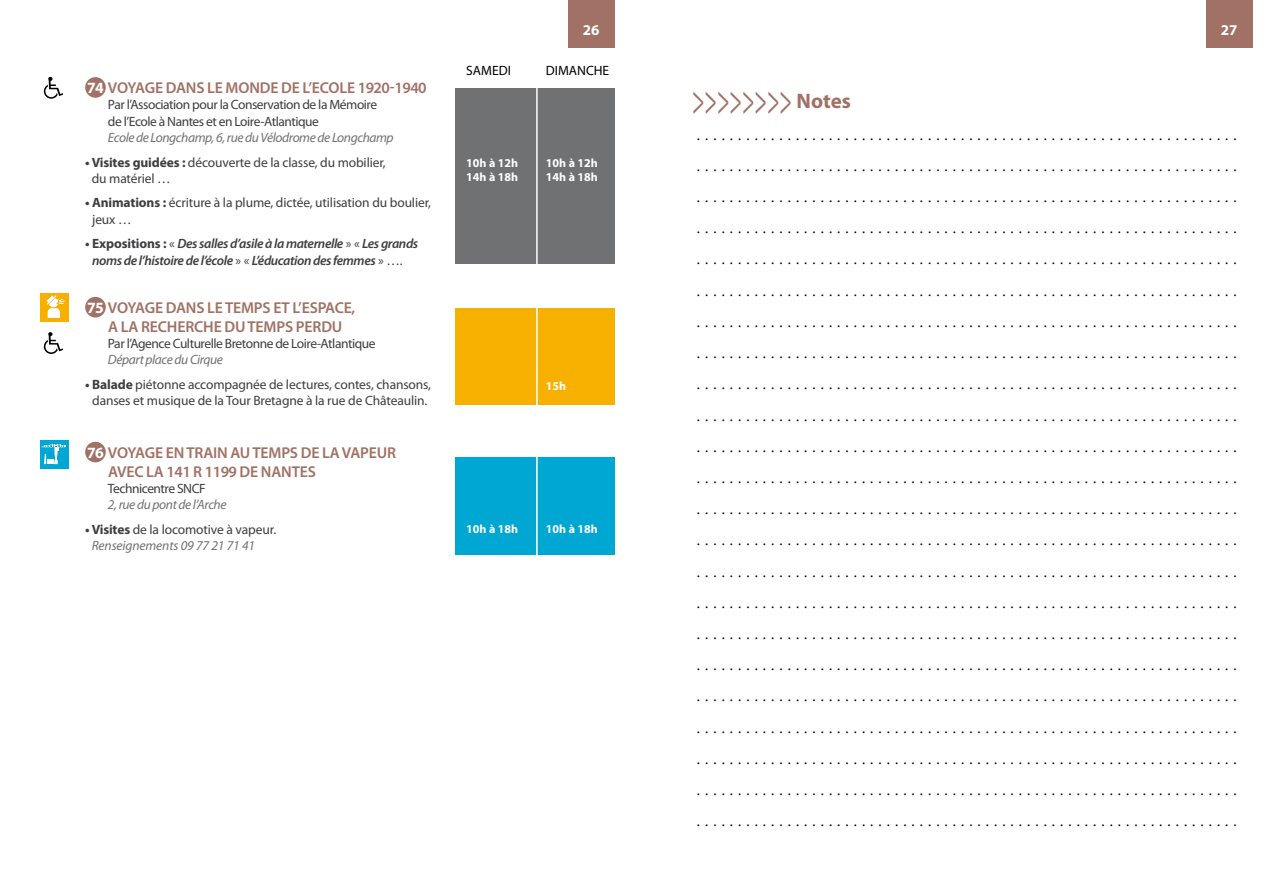
<style>
.page{position:relative;width:1276px;height:893px;background:#fff}
.page>*{position:absolute;margin:0;border:0;box-sizing:border-box;transform-origin:0 0}
.t1{font:42px "Myriad Pro";color:#a07164;scale:.5 1}
.t2{font:300 21px/31.2px "Myriad Pro";color:#000;text-align:justify}
.t3{font:600 15.75px/18.9px "Myriad Pro";letter-spacing:-.01em;color:#a07164;text-align:center}
.t4{font:700 15px "Myriad Pro";color:#fff}
.t5{font:13.5px/16.2px "Myriad Pro";letter-spacing:-.015em;color:#3e3d40}
.t6{font:13.5px/16.2px "Myriad Pro";letter-spacing:-.035em;color:#3e3d40}
.t7{font:italic 600 13.5px/16.2px "Myriad Pro";letter-spacing:-.03em;color:#3e3d40}
.t8{font:italic 13.5px "Myriad Pro";letter-spacing:-.03em;color:#707172}
.t9{font:italic 13.5px/16.2px "Myriad Pro";letter-spacing:-.01em;color:#707172}
.t10{font:13.5px "Myriad Pro";color:#000}
.t11{font:700 12px/14.4px "Myriad Pro";color:#fff}
.s1{font-weight:700;color:#fff}
.s2{font-weight:700}
.s3{font-weight:700;font-style:normal}
.s4{font-weight:400;font-style:normal}
.s5{font-weight:700;font-style:normal;color:#3e3d40}
.s6{font-style:normal;color:#3e3d40}
.s7{font-weight:700;font-size:21px}
</style>
<div class="page">
<div style="left:455px;top:308px;width:159px;height:97px;background:#f8b000"></div>
<div style="left:455px;top:457px;width:159px;height:98px;background:#00a7d3"></div>
<div style="left:455px;top:88px;width:159px;height:176px;background:#707172"></div>
<div style="left:85px;top:77px;width:21px;height:21px;background:#a07164;border-radius:50%"></div>
<div style="left:85px;top:297px;width:21px;height:20px;background:#a07164;border-radius:50%"></div>
<div style="left:85px;top:442px;width:21px;height:20px;background:#a07164;border-radius:50%"></div>
<div style="left:568px;top:0;width:46px;height:47px;background:#a07164"></div>
<hr style="left:536px;top:74px;width:2px;height:808px;background:#fff">
<div style="left:40px;top:440px;width:29px;height:29px;background:#00a7d3"></div>
<svg style="left:42px;top:444px;width:24px;height:20px"></svg>
<svg style="left:44px;top:77px;width:19px;height:22px"></svg>
<svg style="left:44px;top:332px;width:19px;height:22px"></svg>
<div style="left:40px;top:293px;width:29px;height:29px;background:#f8b000"></div>
<svg style="left:47px;top:295px;width:18px;height:23px"></svg>
<div style="left:1205px;top:0;width:47px;height:47px;background:#a07164"></div>
<p class="t3" style="left:87px;top:78px;width:341px"><span class="s1">74</span> VOYAGE DANS LE MONDE DE L’ECOLE 1920-1940</p>
<p class="t6" style="left:108px;top:97px;width:271px">Par l’Association pour la Conservation de la Mémoire de l’Ecole à Nantes et en Loire-Atlantique</p>
<p class="t8" style="left:108px;top:129px;width:287px">Ecole de Longchamp, 6, rue du Vélodrome de Longchamp</p>
<p class="t5" style="left:92px;top:154px;width:295px;text-indent:-7px"><span class="s2">• Visites guidées :</span> découverte de la classe, du mobilier, du matériel …</p>
<p class="t5" style="left:92px;top:195px;width:340px;text-indent:-7px"><span class="s2">• Animations :</span> écriture à la plume, dictée, utilisation du boulier, jeux …</p>
<p class="t7" style="left:92px;top:235px;width:327px;text-indent:-7px"><span class="s3">• Expositions :</span> <span class="s4">«</span> Des salles d’asile à la maternelle <span class="s4">» «</span> Les grands noms de l’histoire de l’école <span class="s4">» «</span> L’éducation des femmes <span class="s4">» ….</span></p>
<p class="t3" style="left:87px;top:298px;width:270px"><span class="s1">75</span> VOYAGE DANS LE TEMPS ET L’ESPACE,<br>A LA RECHERCHE DU TEMPS PERDU</p>
<p class="t6" style="left:108px;top:335px;width:269px">Par l’Agence Culturelle Bretonne de Loire-Atlantique</p>
<p class="t8" style="left:108px;top:351px;width:117px">Départ place du Cirque</p>
<p class="t5" style="left:85px;top:376px;width:347px;text-align:center"><span class="s2">• Balade</span> piétonne accompagnée de lectures, contes, chansons, danses et musique de la Tour Bretagne à la rue de Châteaulin.</p>
<p class="t3" style="left:108px;top:443px;width:289px;text-align:left;text-indent:-21px"><span class="s1">76</span> VOYAGE EN TRAIN AU TEMPS DE LA VAPEUR<br>AVEC LA 141 R 1199 DE NANTES</p>
<p class="t6" style="left:108px;top:480px;width:99px">Technicentre SNCF</p>
<p class="t8" style="left:108px;top:496px;width:120px">2, rue du pont de l’Arche</p>
<p class="t9" style="left:92px;top:521px;width:186px;text-indent:-7px"><span class="s5">• Visites</span> <span class="s6">de la locomotive à vapeur.<br></span>Renseignements 09 77 21 71 41</p>
<p class="t4" style="left:583px;top:22px;width:18px">26</p>
<p class="t4" style="left:1220px;top:22px;width:18px">27</p>
<p class="t10" style="left:466px;top:62px;width:46px">SAMEDI</p>
<p class="t10" style="left:546px;top:62px;width:65px">DIMANCHE</p>
<p class="t11" style="left:466px;top:156px;width:53px">10h à 12h<br>14h à 18h</p>
<p class="t11" style="left:546px;top:156px;width:53px">10h à 12h<br>14h à 18h</p>
<p class="t11" style="left:546px;top:378px;width:22px">15h</p>
<p class="t11" style="left:466px;top:522px;width:53px">10h à 18h</p>
<p class="t11" style="left:546px;top:522px;width:53px">10h à 18h</p>
<h1 class="t1" style="left:692px;top:74px;width:319px">&gt;&gt;&gt;&gt;&gt;&gt;&gt;&gt; <span class="s7">Notes</span></h1>
<p class="t2" style="left:696px;top:117px;width:542px">. . . . . . . . . . . . . . . . . . . . . . . . . . . . . . . . . . . . . . . . . . . . . . . . . . . . . . . . . . . . . . . . . . . . . . . . . . . . . . . . . . . . . . . . . . . . . . . . . . . . . . . . . . . . . . . . . . . . . . . . . . . . . . . . . . . . . . . . . . . . . . . . . . . . . . . . . . . . . . . . . . . . . . . . . . . . . . . . . . . . . . . . . . . . . . . . . . . . . . . . . . . . . . . . . . . . . . . . . . . . . . . . . . . . . . . . . . . . . . . . . . . . . . . . . . . . . . . . . . . . . . . . . . . . . . . . . . . . . . . . . . . . . . . . . . . . . . . . . . . . . . . . . . . . . . . . . . . . . . . . . . . . . . . . . . . . . . . . . . . . . . . . . . . . . . . . . . . . . . . . . . . . . . . . . . . . . . . . . . . . . . . . . . . . . . . . . . . . . . . . . . . . . . . . . . . . . . . . . . . . . . . . . . . . . . . . . . . . . . . . . . . . . . . . . . . . . . . . . . . . . . . . . . . . . . . . . . . . . . . . . . . . . . . . . . . . . . . . . . . . . . . . . . . . . . . . . . . . . . . . . . . . . . . . . . . . . . . . . . . . . . . . . . . . . . . . . . . . . . . . . . . . . . . . . . . . . . . . . . . . . . . . . . . . . . . . . . . . . . . . . . . . . . . . . . . . . . . . . . . . . . . . . . . . . . . . . . . . . . . . . . . . . . . . . . . . . . . . . . . . . . . . . . . . . . . . . . . . . . . . . . . . . . . . . . . . . . . . . . . . . . . . . . . . . . . . . . . . . . . . . . . . . . . . . . . . . . . . . . . . . . . . . . . . . . . . . . . . . . . . . . . . . . . . . . . . . . . . . . . . . . . . . . . . . . . . . . . . . . . . . . . . . . . . . . . . . . . . . . . . . . . . . . . . . . . . . . . . . . . . . . . . . . . . . . . . . . . . . . . . . . . . . . . . . . . . . . . . . . . . . . . . . . . . . . . . . . . . . . . . . . . . . . . . . . . . . . . . . . . . . . . . . . . . . . . . . . . . . . . . . . . . . . . . . . . . . . . . . . . . . . . . . . . . . . . . . . . . . . . . . . . . . . . . . . . . . . . . . . . . . . . . . . . . . . . . . . . . . . . . . . . . . . . . . . . . . . . . . . . . . . . . . . . . . . . . . . . . . . . . . . . . . . . . . . . . . . . . . . . . . . . . . . . . . . . . . . . . . . . . . . . . . . . . . . . . . . . . . . . . . . . . . . . . . . . . . . . . . . . . . . . . . . . . . . . . . . . . . . . . . . . . . . . . . . . . . . . . . . . . . . . . . . . . . . . . . . . . . . . . . . . . . . . . . . . . . . . . . . . . . . . . . . . . . . . . . . . . . . . . . . . . . . . . . . . . . . . . . . . . . . . . . . . . . . . . . . . . . . . . . . . . . . . . . . . . . . . . . . . . . . . . . . . . . . . . . . . . . . . . . . . . . . . . . . . . . . . . . . . . . . . . . . . . . . . . . . . . . . . . . . . . . . . . . . . . . . . . . . . . . . . . . . . . . . . . . . . . . . . . . . . . . . . . . . . . . . . . . . . . . . . . . . . . . . . . . . . . . . . . . . . . . . . . . . . . . . . . . . . . . . . . . . . . . . . . . . . . . . . . . . . . . . . . . . . . . . . . . . . . . . . . . . . . . . . . . . . . . .</p>
</div>
